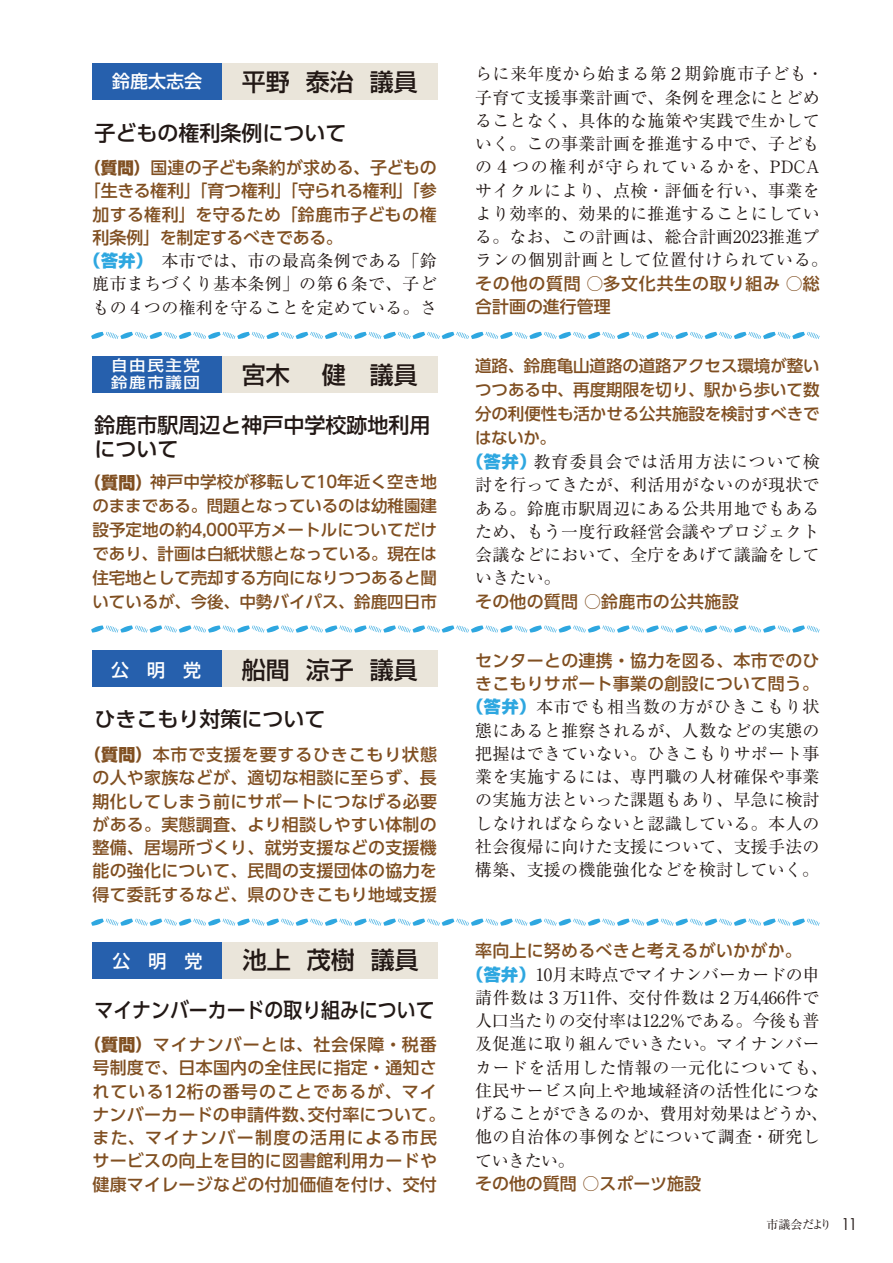
<style>
.page{position:relative;width:893px;height:1263px;background:#fff}
.page>*{position:absolute;margin:0;border:0;box-sizing:border-box;transform-origin:0 0}
.t1{font:500 24px "Shin Go Pro";color:#221815}
.t2{font:500 21px/24px "UD Shin Go Pro";color:#221815}
.t3{font:500 21px "UD Shin Go Pro";color:#221815;scale:.9 1}
.t4{font:500 18px "Shin Go Pro";color:#fff}
.t5{font:16.95px/23.2px "Ryumin Pro";letter-spacing:.015em;color:#221815}
.t6{font:500 16.95px/23.2px "UD Shin Go Pro";letter-spacing:.015em;color:#804f21;text-align:center}
.t7{font:16.95px "Ryumin Pro";letter-spacing:.035em;color:#221815}
.t8{font:500 16.95px "UD Shin Go Pro";letter-spacing:-.025em;color:#804f21}
.t9{font:16.95px "Ryumin Pro";letter-spacing:-.01em;color:#221815}
.t10{font:16.95px "Ryumin Pro";letter-spacing:-.015em;color:#221815}
.t11{font:16.95px "Ryumin Pro";letter-spacing:-.005em;color:#221815}
.t12{font:16.95px "Ryumin Pro";letter-spacing:.045em;color:#221815}
.t13{font:500 16.95px "UD Shin Go Pro";letter-spacing:-.02em;color:#804f21}
.t14{font:500 16.5px/24px "UD Shin Go Pro";color:#804f21;text-align:center}
.t15{font:500 14.85px/16.5px "Shin Go Pro";letter-spacing:.1em;color:#fff;scale:1.11 1}
.t16{font:12px "Ryumin Pro";letter-spacing:-.045em;color:#221815}
.s1{font-weight:800;font-size:16.5px}
.s2{font-family:"Shin Go Pro";font-weight:800;color:#2ea7e0}
.s3{font-weight:800;font-size:16.95px}
.s4{font-weight:800}
.s5{font-family:"UD Shin Go Pro";font-weight:500;color:#804f21}
.s6{font-family:"Century Gothic";font-size:16.5px}
</style>
<div class="page">
<div style="left:93px;top:63px;width:345px;height:36px;background:#eae5da"></div>
<div style="left:93px;top:63px;width:129px;height:36px;background:#2660ad"></div>
<div style="left:93px;top:356px;width:345px;height:36px;background:#eae5da"></div>
<div style="left:93px;top:356px;width:129px;height:36px;background:#2660ad"></div>
<div style="left:93px;top:651px;width:345px;height:36px;background:#eae5da"></div>
<div style="left:93px;top:651px;width:129px;height:36px;background:#2660ad"></div>
<div style="left:93px;top:943px;width:345px;height:36px;background:#eae5da"></div>
<div style="left:93px;top:943px;width:129px;height:36px;background:#2660ad"></div>
<svg style="left:91px;top:332px;width:729px;height:7px"></svg>
<svg style="left:91px;top:625px;width:729px;height:7px"></svg>
<svg style="left:91px;top:918px;width:729px;height:8px"></svg>
<p class="t4" style="left:112px;top:66px;width:91px">鈴鹿太志会</p>
<p class="t1" style="left:242px;top:62px;width:177px">平野 泰治 議員</p>
<p class="t2" style="left:94px;top:120px;width:253px">子どもの権利条例について</p>
<p class="t6" style="left:84px;top:156px;width:354px"><span class="s1">（質問）</span>国連の子ども条約が求める、子どもの</p>
<p class="t8" style="left:84px;top:177px;width:354px">「生きる権利」「育つ権利」「守られる権利」「参</p>
<p class="t6" style="left:92px;top:202px;width:346px">加する権利」を守るため「鈴鹿市子どもの権</p>
<p class="t13" style="left:92px;top:224px;width:252px">利条例」を制定するべきである。</p>
<p class="t5" style="left:84px;top:248px;width:354px"><span class="s2">（答弁）　</span>本市では、市の最高条例である「鈴</p>
<p class="t5" style="left:92px;top:271px;width:346px">鹿市まちづくり基本条例」の第６条で、子ど</p>
<p class="t5" style="left:92px;top:295px;width:346px">もの４つの権利を守ることを定めている。さ</p>
<p class="t15" style="left:111px;top:356px;width:82px">自由民主党鈴鹿市議団</p>
<p class="t1" style="left:242px;top:355px;width:177px">宮木　 健 議員</p>
<p class="t2" style="left:94px;top:413px;width:337px">鈴鹿市駅周辺と神戸中学校跡地利用について</p>
<p class="t14" style="left:84px;top:470px;width:354px"><span class="s3">（質問）</span>神戸中学校が移転して10年近く空き地のままである。問題となっているのは幼稚園建設予定地の約4,000平方メートルについてだけであり、計画は白紙状態となっている。現在は住宅地として売却する方向になりつつあると聞いているが、今後、中勢バイパス、鈴鹿四日市</p>
<p class="t4" style="left:111px;top:655px;width:91px">公　明　党</p>
<p class="t1" style="left:242px;top:650px;width:177px">船間 涼子 議員</p>
<p class="t2" style="left:94px;top:707px;width:232px">ひきこもり対策について</p>
<p class="t6" style="left:84px;top:742px;width:354px"><span class="s4">（質問）</span>本市で支援を要するひきこもり状態の人や家族などが、適切な相談に至らず、長期化してしまう前にサポートにつなげる必要がある。実態調査、より相談しやすい体制の整備、居場所づくり、就労支援などの支援機能の強化について、民間の支援団体の協力を得て委託するなど、県のひきこもり地域支援</p>
<p class="t4" style="left:113px;top:946px;width:92px">公　明　党</p>
<p class="t1" style="left:243px;top:941px;width:177px">池上 茂樹 議員</p>
<p class="t3" style="left:94px;top:993px;width:380px">マイナンバーカードの取り組みについて</p>
<p class="t6" style="left:84px;top:1032px;width:363px"><span class="s4">（質問）</span>マイナンバーとは、社会保障・税番号制度で、日本国内の全住民に指定・通知されている12桁の番号のことであるが、マイナンバーカードの申請件数、交付率について。また、マイナンバー制度の活用による市民サービスの向上を目的に図書館利用カードや健康マイレージなどの付加価値を付け、交付</p>
<p class="t5" style="left:475px;top:61px;width:354px">らに来年度から始まる第２期鈴鹿市子ども・子育て支援事業計画で、条例を理念にとどめることなく、具体的な施策や実践で生かしていく。この事業計画を推進する中で、子どもの４つの権利が守られているかを、PDCAサイクルにより、点検・評価を行い、事業をより効率的、効果的に推進することにしている。なお、この計画は、総合計画2023推進プランの個別計画として位置付けられている。<span class="s5">その他の質問 ○多文化共生の取り組み ○総合計画の進行管理</span></p>
<p class="t14" style="left:475px;top:353px;width:346px;text-align:justify">道路、鈴鹿亀山道路の道路アクセス環境が整いつつある中、再度期限を切り、駅から歩いて数分の利便性も活かせる公共施設を検討すべきではないか。</p>
<p class="t5" style="left:475px;top:449px;width:346px;text-indent:-8px"><span class="s2">（答弁）</span>教育委員会では活用方法について検討を行ってきたが、利活用がないのが現状である。鈴鹿市駅周辺にある公共用地でもあるため、もう一度行政経営会議やプロジェクト会議などにおいて、全庁をあげて議論をしていきたい。<br><span class="s5">その他の質問 ○鈴鹿市の公共施設</span></p>
<p class="t5" style="left:467px;top:648px;width:354px;text-align:center"><span class="s5">センターとの連携・協力を図る、本市でのひきこもりサポート事業の創設について問う。</span><span class="s2">（答弁）</span>本市でも相当数の方がひきこもり状態にあると推察されるが、人数などの実態の把握はできていない。ひきこもりサポート事業を実施するには、専門職の人材確保や事業の実施方法といった課題もあり、早急に検討しなければならないと認識している。本人の社会復帰に向けた支援について、支援手法の構築、支援の機能強化などを検討していく。</p>
<p class="t6" style="left:475px;top:939px;width:328px">率向上に努めるべきと考えるがいかがか。</p>
<p class="t10" style="left:467px;top:961px;width:354px"><span class="s2">（答弁）</span>10月末時点でマイナンバーカードの申</p>
<p class="t7" style="left:475px;top:984px;width:346px">請件数は３万11件、交付件数は２万4,466件で</p>
<p class="t9" style="left:475px;top:1007px;width:346px">人口当たりの交付率は12.2％である。今後も普</p>
<p class="t5" style="left:475px;top:1031px;width:346px">及促進に取り組んでいきたい。マイナンバー</p>
<p class="t12" style="left:475px;top:1054px;width:354px">カードを活用した情報の一元化についても、</p>
<p class="t5" style="left:475px;top:1078px;width:346px">住民サービス向上や地域経済の活性化につな</p>
<p class="t11" style="left:475px;top:1100px;width:354px">げることができるのか、費用対効果はどうか、</p>
<p class="t5" style="left:475px;top:1124px;width:346px">他の自治体の事例などについて調査・研究し</p>
<p class="t5" style="left:475px;top:1147px;width:101px">ていきたい。</p>
<p class="t6" style="left:475px;top:1171px;width:227px">その他の質問 ○スポーツ施設</p>
<p class="t16" style="left:767px;top:1215px;width:93px">市議会だより <span class="s6">11</span></p>
</div>
